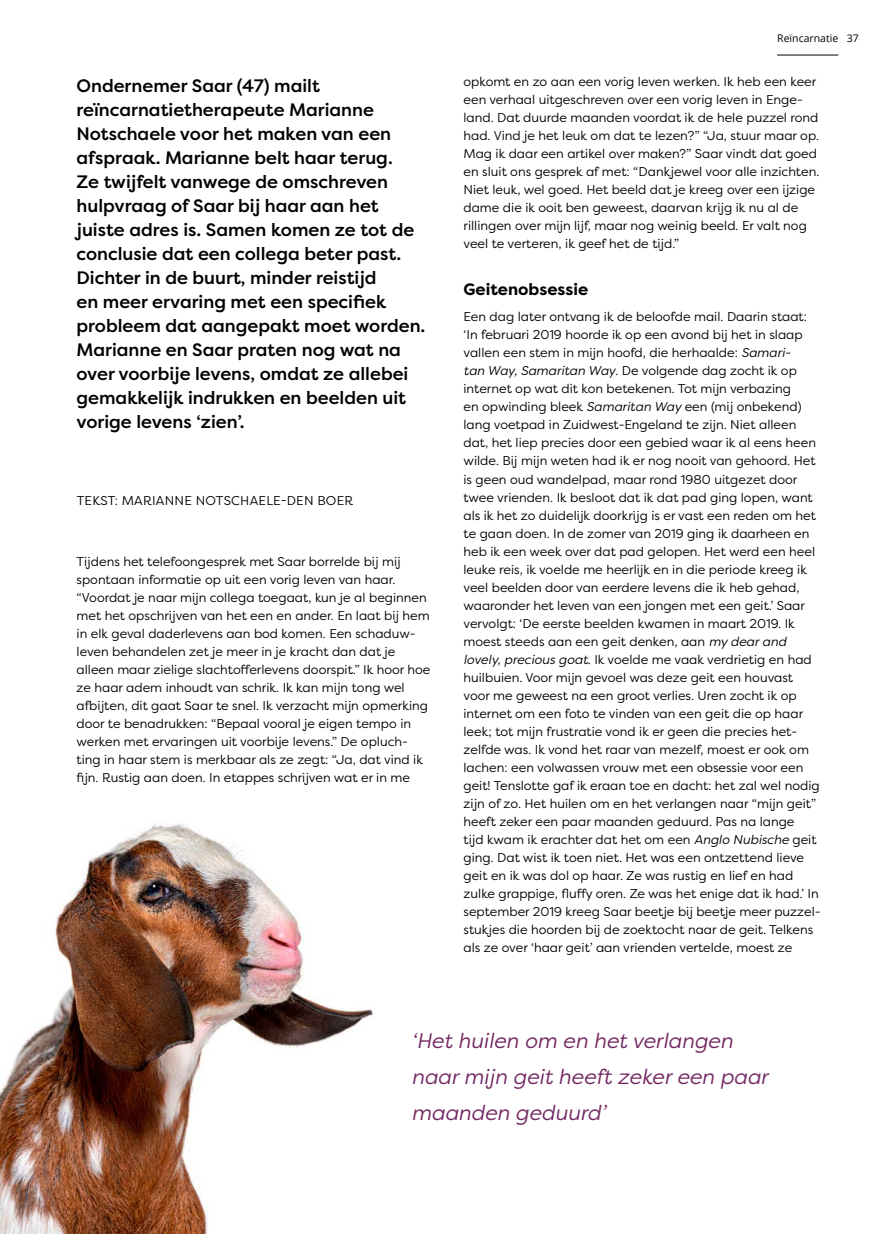
<style>
.page{position:relative;width:893px;height:1234px;background:#fff}
.page>*{position:absolute;margin:0;border:0;box-sizing:border-box;transform-origin:0 0}
.t1{font:italic 21px/36px "Filson Pro";color:#722762}
.t2{font:500 18px/24px "Filson Pro";color:#000}
.t3{font:700 16.5px "Filson Pro";color:#000}
.t4{font:12.75px/18px "Filson Pro";color:#000}
.t5{font:12.75px "Filson Pro";letter-spacing:.02em;color:#000}
.t6{font:10.5px "Open Sans";color:#000}
.s1{font-style:italic}
</style>
<div class="page">
<hr style="left:777px;top:55px;width:61px;height:1px;background:#000">
<img style="left:0;top:824px;width:373px;height:409px">
<p class="t2" style="left:77px;top:73px;width:350px">Ondernemer Saar (47) mailt reïncarnatietherapeute Marianne Notschaele voor het maken van een afspraak. Marianne belt haar terug.<br>Ze twijfelt vanwege de omschreven hulpvraag of Saar bij haar aan het juiste adres is. Samen komen ze tot de conclusie dat een collega beter past.<br>Dichter in de buurt, minder reistijd<br>en meer ervaring met een specifiek probleem dat aangepakt moet worden.<br>Marianne en Saar praten nog wat na over voorbije levens, omdat ze allebei gemakkelijk indrukken en beelden uit vorige levens ‘zien’.</p>
<p class="t5" style="left:77px;top:492px;width:278px">TEKST: MARIANNE NOTSCHAELE-DEN BOER</p>
<p class="t4" style="left:77px;top:552px;width:355px">Tijdens het telefoongesprek met Saar borrelde bij mij spontaan informatie op uit een vorig leven van haar. “Voordat je naar mijn collega toegaat, kun je al beginnen met het opschrijven van het een en ander. En laat bij hem in elk geval daderlevens aan bod komen. Een schaduw&shy;leven behandelen zet je meer in je kracht dan dat je alleen maar zielige slachtofferlevens doorspit.” Ik hoor hoe ze haar adem inhoudt van schrik. Ik kan mijn tong wel afbijten, dit gaat Saar te snel. Ik verzacht mijn opmerking door te benadrukken: “Bepaal vooral je eigen tempo in werken met ervaringen uit voorbije levens.” De opluch&shy;ting in haar stem is merkbaar als ze zegt: “Ja, dat vind ik fijn. Rustig aan doen. In etappes schrijven wat er in me</p>
<p class="t6" style="left:777px;top:31px;width:63px">Reïncarnatie</p>
<p class="t6" style="left:847px;top:31px;width:14px">37</p>
<p class="t4" style="left:463px;top:72px;width:357px">opkomt en zo aan een vorig leven werken. Ik heb een keer een verhaal uitgeschreven over een vorig leven in Enge&shy;land. Dat duurde maanden voordat ik de hele puzzel rond had. Vind je het leuk om dat te lezen?” “Ja, stuur maar op.<br>Mag ik daar een artikel over maken?” Saar vindt dat goed en sluit ons gesprek af met: “Dankjewel voor alle inzichten.<br>Niet leuk, wel goed. Het beeld dat je kreeg over een ijzige dame die ik ooit ben geweest, daarvan krijg ik nu al de rillingen over mijn lijf, maar nog weinig beeld. Er valt nog veel te verteren, ik geef het de tijd.”</p>
<p class="t3" style="left:463px;top:278px;width:126px">Geitenobsessie</p>
<p class="t4" style="left:463px;top:307px;width:359px">Een dag later ontvang ik de beloofde mail. Daarin staat: ‘In februari 2019 hoorde ik op een avond bij het in slaap vallen een stem in mijn hoofd, die herhaalde: <span class="s1">Samari-<br>tan Way, Samaritan Way</span>. De volgende dag zocht ik op internet op wat dit kon betekenen. Tot mijn verbazing<br>en opwinding bleek <span class="s1">Samaritan Way</span> een (mij onbekend) lang voetpad in Zuidwest-Engeland te zijn. Niet alleen dat, het liep precies door een gebied waar ik al eens heen wilde. Bij mijn weten had ik er nog nooit van gehoord. Het is geen oud wandelpad, maar rond 1980 uitgezet door twee vrienden. Ik besloot dat ik dat pad ging lopen, want als ik het zo duidelijk doorkrijg is er vast een reden om het te gaan doen. In de zomer van 2019 ging ik daarheen en heb ik een week over dat pad gelopen. Het werd een heel leuke reis, ik voelde me heerlijk en in die periode kreeg ik veel beelden door van eerdere levens die ik heb gehad, waaronder het leven van een jongen met een geit.’ Saar vervolgt: ‘De eerste beelden kwamen in maart 2019. Ik moest steeds aan een geit denken, aan <span class="s1">my dear and lovely, precious goat</span>. Ik voelde me vaak verdrietig en had huilbuien. Voor mijn gevoel was deze geit een houvast voor me geweest na een groot verlies. Uren zocht ik op internet om een foto te vinden van een geit die op haar leek; tot mijn frustratie vond ik er geen die precies het&shy;zelfde was. Ik vond het raar van mezelf, moest er ook om lachen: een volwassen vrouw met een obsessie voor een geit! Tenslotte gaf ik eraan toe en dacht: het zal wel nodig zijn of zo. Het huilen om en het verlangen naar “mijn geit” heeft zeker een paar maanden geduurd. Pas na lange<br>tijd kwam ik erachter dat het om een <span class="s1">Anglo Nubische</span> geit ging. Dat wist ik toen niet. Het was een ontzettend lieve geit en ik was dol op haar. Ze was rustig en lief en had zulke grappige, fluffy oren. Ze was het enige dat ik had.’ In september 2019 kreeg Saar beetje bij beetje meer puzzel&shy;stukjes die hoorden bij de zoektocht naar de geit. Telkens als ze over ‘haar geit’ aan vrienden vertelde, moest ze</p>
<h1 class="t1" style="left:411px;top:1021px;width:358px">‘Het huilen om en het verlangen naar mijn geit heeft zeker een paar maanden geduurd’</h1>
</div>
